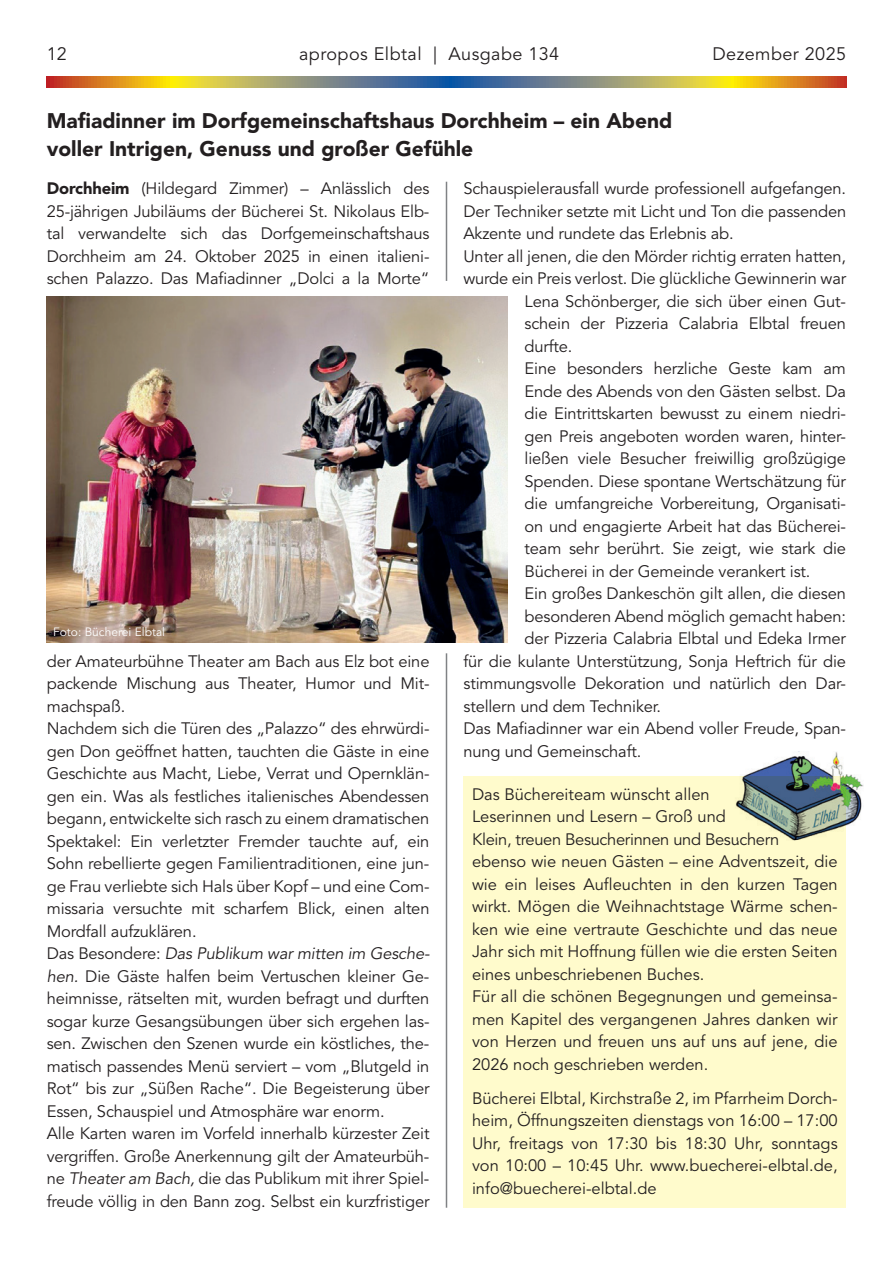
<style>
.page{position:relative;width:893px;height:1263px;background:#fff}
.page>*{position:absolute;margin:0;border:0;box-sizing:border-box;transform-origin:0 0}
.t1{font:900 21px/28.5px "Avenir LT Std";color:#231f20}
.t2{font:18px "Avenir LT Std";letter-spacing:.025em;color:#231f20}
.t3{font:16.5px/22.5px "Avenir LT Std";letter-spacing:-.01em;color:#231f20}
.t4{font:12px "Avenir LT Std";color:#fff}
.s1{font-weight:900}
.s2{font-style:italic}
</style>
<div class="page">
<svg style="left:47px;top:77px;width:799px;height:10px;background:#a3935b"></svg>
<div style="left:463px;top:776px;width:383px;height:432px;background:#fffbcc"></div>
<img style="left:735px;top:751px;width:129px;height:89px">
<hr style="left:446px;top:182px;width:1px;height:99px;background:#808285">
<img style="left:47px;top:296px;width:461px;height:346px">
<hr style="left:446px;top:653px;width:1px;height:555px;background:#808285">
<p class="t2" style="left:47px;top:44px;width:22px">12</p>
<p class="t2" style="left:299px;top:44px;width:262px">apropos Elbtal | Ausgabe 134</p>
<p class="t2" style="left:712px;top:44px;width:135px">Dezember 2025</p>
<p class="t1" style="left:47px;top:106px;width:627px">Mafiadinner im Dorfgemeinschaftshaus Dorchheim – ein Abend voller Intrigen, Genuss und großer Gefühle</p>
<p class="t3" style="left:47px;top:178px;width:384px;text-align:justify"><span class="s1">Dorchheim</span> (Hildegard Zimmer) – Anlässlich des 25-jährigen Jubiläums der Bücherei St. Nikolaus Elb&shy;tal verwandelte sich das Dorfgemeinschaftshaus Dorchheim am 24. Oktober 2025 in einen italieni&shy;schen Palazzo. Das Mafiadinner „Dolci a la Morte“</p>
<p class="t3" style="left:463px;top:178px;width:384px">Schauspielerausfall wurde professionell aufgefangen.</p>
<p class="t3" style="left:463px;top:200px;width:384px">Der Techniker setzte mit Licht und Ton die passenden</p>
<p class="t3" style="left:463px;top:223px;width:272px">Akzente und rundete das Erlebnis ab.</p>
<p class="t3" style="left:463px;top:245px;width:384px">Unter all jenen, die den Mörder richtig erraten hatten,</p>
<p class="t3" style="left:463px;top:268px;width:384px">wurde ein Preis verlost. Die glückliche Gewinnerin war</p>
<p class="t3" style="left:525px;top:290px;width:323px">Lena Schönberger, die sich über einen Gut-</p>
<p class="t3" style="left:525px;top:313px;width:323px">schein der Pizzeria Calabria Elbtal freuen</p>
<p class="t3" style="left:525px;top:335px;width:49px">durfte.</p>
<p class="t3" style="left:525px;top:358px;width:323px">Eine besonders herzliche Geste kam am</p>
<p class="t3" style="left:525px;top:380px;width:323px">Ende des Abends von den Gästen selbst. Da</p>
<p class="t3" style="left:525px;top:403px;width:323px">die Eintrittskarten bewusst zu einem niedri-</p>
<p class="t3" style="left:525px;top:425px;width:323px">gen Preis angeboten worden waren, hinter-</p>
<p class="t3" style="left:525px;top:448px;width:323px">ließen viele Besucher freiwillig großzügige</p>
<p class="t3" style="left:525px;top:470px;width:323px">Spenden. Diese spontane Wertschätzung für</p>
<p class="t3" style="left:525px;top:493px;width:323px">die umfangreiche Vorbereitung, Organisati-</p>
<p class="t3" style="left:525px;top:515px;width:323px">on und engagierte Arbeit hat das Bücherei-</p>
<p class="t3" style="left:525px;top:538px;width:323px">team sehr berührt. Sie zeigt, wie stark die</p>
<p class="t3" style="left:525px;top:560px;width:287px">Bücherei in der Gemeinde verankert ist.</p>
<p class="t3" style="left:525px;top:583px;width:323px">Ein großes Dankeschön gilt allen, die diesen</p>
<p class="t3" style="left:525px;top:605px;width:323px">besonderen Abend möglich gemacht haben:</p>
<p class="t3" style="left:525px;top:628px;width:323px">der Pizzeria Calabria Elbtal und Edeka Irmer</p>
<p class="t3" style="left:463px;top:650px;width:384px">für die kulante Unterstützung, Sonja Heftrich für die</p>
<p class="t3" style="left:463px;top:673px;width:384px">stimmungsvolle Dekoration und natürlich den Dar-</p>
<p class="t3" style="left:463px;top:695px;width:199px">stellern und dem Techniker.</p>
<p class="t3" style="left:463px;top:718px;width:384px">Das Mafiadinner war ein Abend voller Freude, Span-</p>
<p class="t3" style="left:463px;top:740px;width:179px">nung und Gemeinschaft.</p>
<p class="t4" style="left:53px;top:624px;width:113px">Foto: Bücherei Elbtal</p>
<p class="t3" style="left:47px;top:650px;width:384px">der Amateurbühne Theater am Bach aus Elz bot eine packende Mischung aus Theater, Humor und Mit&shy;machspaß.<br>Nachdem sich die Türen des „Palazzo“ des ehrwürdi&shy;gen Don geöffnet hatten, tauchten die Gäste in eine Geschichte aus Macht, Liebe, Verrat und Opernklän&shy;gen ein. Was als festliches italienisches Abendessen begann, entwickelte sich rasch zu einem dramatischen Spektakel: Ein verletzter Fremder tauchte auf, ein Sohn rebellierte gegen Familientraditionen, eine jun&shy;ge Frau verliebte sich Hals über Kopf – und eine Com&shy;missaria versuchte mit scharfem Blick, einen alten Mordfall aufzuklären.<br>Das Besondere: <span class="s2">Das Publikum war mitten im Gesche&shy;hen.</span> Die Gäste halfen beim Vertuschen kleiner Ge&shy;heimnisse, rätselten mit, wurden befragt und durften sogar kurze Gesangsübungen über sich ergehen las&shy;sen. Zwischen den Szenen wurde ein köstliches, the&shy;matisch passendes Menü serviert – vom „Blutgeld in Rot“ bis zur „Süßen Rache“. Die Begeisterung über Essen, Schauspiel und Atmosphäre war enorm.<br>Alle Karten waren im Vorfeld innerhalb kürzester Zeit vergriffen. Große Anerkennung gilt der Amateurbüh&shy;ne <span class="s2">Theater am Bach,</span> die das Publikum mit ihrer Spiel&shy;freude völlig in den Bann zog. Selbst ein kurzfristiger</p>
<p class="t3" style="left:472px;top:783px;width:367px">Das Büchereiteam wünscht allen<br>Leserinnen und Lesern – Groß und<br>Klein, treuen Besucherinnen und Besuchern ebenso wie neuen Gästen – eine Adventszeit, die wie ein leises Aufleuchten in den kurzen Tagen wirkt. Mögen die Weihnachtstage Wärme schen&shy;ken wie eine vertraute Geschichte und das neue Jahr sich mit Hoffnung füllen wie die ersten Seiten eines unbeschriebenen Buches.<br>Für all die schönen Begegnungen und gemeinsa&shy;men Kapitel des vergangenen Jahres danken wir von Herzen und freuen uns auf uns auf jene, die 2026 noch geschrieben werden.</p>
<p class="t3" style="left:472px;top:1087px;width:367px;text-align:justify">Bücherei Elbtal, Kirchstraße 2, im Pfarrheim Dorch&shy;heim, Öffnungszeiten dienstags von 16:00 – 17:00<br>Uhr, freitags von 17:30 bis 18:30 Uhr, sonntags von 10:00 – 10:45 Uhr. www.buecherei-elbtal.de, info@buecherei-elbtal.de</p>
</div>
